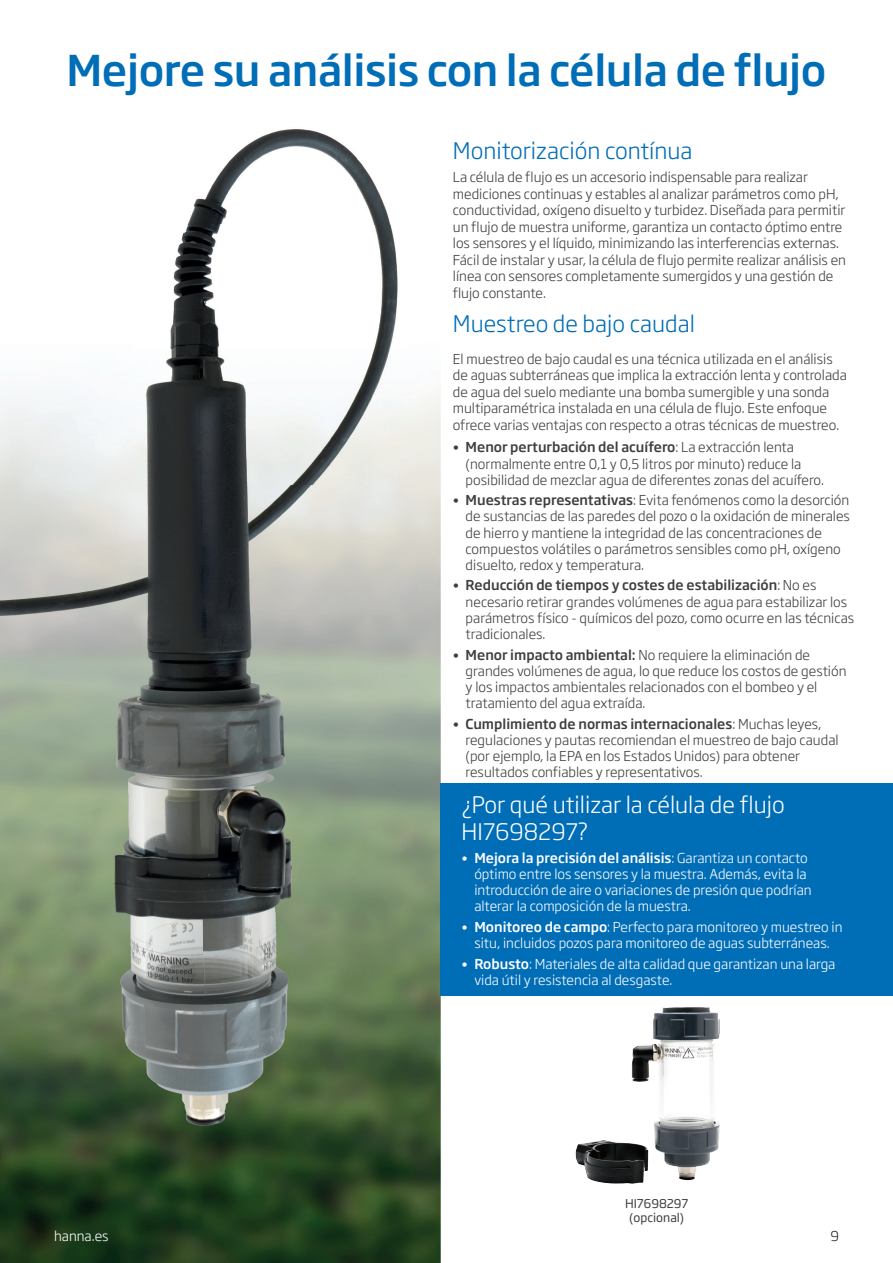
<style>
.page{position:relative;width:893px;height:1263px;background:#fff}
.page>*{position:absolute;margin:0;border:0;box-sizing:border-box;transform-origin:0 0}
.t1{font:500 42px "Soho Gothic Pro";letter-spacing:-.01em;color:#006db7}
.t2{font:300 22.5px "Soho Gothic Pro";color:#006db7}
.t3{font:300 22.5px/27px "Soho Gothic Pro";color:#fff}
.t4{font:300 13.5px/16.2px "Soho Gothic Pro";color:#3e3e3f}
.t5{font:300 13.5px/16.2px "Soho Gothic Pro";color:#fff}
.t6{font:300 13.5px "Soho Gothic Pro";color:#231f20}
.t7{font:12px/14.4px "Soho Gothic Pro";color:#3e3e3f;text-align:center}
.s1{font-weight:400;font-size:12px}
.s2{font-weight:500}
</style>
<div class="page">
<img style="left:408px;top:392px;width:32px;height:871px">
<img style="left:0;top:129px;width:408px;height:1134px">
<img style="left:631px;top:1007px;width:67px;height:152px">
<div style="left:440px;top:783px;width:453px;height:212px;background:#006db7"></div>
<h1 class="t1" style="left:66px;top:37px;width:761px">Mejore su análisis con la célula de flujo</h1>
<h2 class="t2" style="left:453px;top:134px;width:241px">Monitorización contínua</h2>
<p class="t4" style="left:453px;top:168px;width:395px">La célula de flujo es un accesorio indispensable para realizar mediciones continuas y estables al analizar parámetros como pH, conductividad, oxígeno disuelto y turbidez. Diseñada para permitir un flujo de muestra uniforme, garantiza un contacto óptimo entre los sensores y el líquido, minimizando las interferencias externas.<br>Fácil de instalar y usar, la célula de flujo permite realizar análisis en línea con sensores completamente sumergidos y una gestión de flujo constante.</p>
<h2 class="t2" style="left:453px;top:306px;width:244px">Muestreo de bajo caudal</h2>
<p class="t4" style="left:453px;top:350px;width:395px">El muestreo de bajo caudal es una técnica utilizada en el análisis de aguas subterráneas que implica la extracción lenta y controlada de agua del suelo mediante una bomba sumergible y una sonda multiparamétrica instalada en una célula de flujo. Este enfoque ofrece varias ventajas con respecto a otras técnicas de muestreo.</p>
<p class="t4" style="left:466px;top:438px;width:360px;text-indent:-13px"><span class="s1">•</span> <span class="s2">Menor perturbación del acuífero</span>: La extracción lenta (normalmente entre 0,1 y 0,5 litros por minuto) reduce la posibilidad de mezclar agua de diferentes zonas del acuífero.</p>
<p class="t4" style="left:466px;top:491px;width:386px;text-indent:-13px"><span class="s1">•</span> <span class="s2">Muestras representativas</span>: Evita fenómenos como la desorción de sustancias de las paredes del pozo o la oxidación de minerales de hierro y mantiene la integridad de las concentraciones de compuestos volátiles o parámetros sensibles como pH, oxígeno disuelto, redox y temperatura.</p>
<p class="t4" style="left:466px;top:576px;width:390px;text-indent:-13px"><span class="s1">•</span> <span class="s2">Reducción de tiempos y costes de estabilización</span>: No es necesario retirar grandes volúmenes de agua para estabilizar los parámetros físico - químicos del pozo, como ocurre en las técnicas tradicionales.</p>
<p class="t4" style="left:466px;top:646px;width:382px;text-indent:-13px"><span class="s1">•</span> <span class="s2">Menor impacto ambiental:</span> No requiere la eliminación de grandes volúmenes de agua, lo que reduce los costos de gestión y los impactos ambientales relacionados con el bombeo y el tratamiento del agua extraída.</p>
<p class="t4" style="left:466px;top:715px;width:374px;text-indent:-13px"><span class="s1">•</span> <span class="s2">Cumplimiento de normas internacionales</span>: Muchas leyes, regulaciones y pautas recomiendan el muestreo de bajo caudal (por ejemplo, la EPA en los Estados Unidos) para obtener resultados confiables y representativos.</p>
<h2 class="t3" style="left:462px;top:790px;width:325px">¿Por qué utilizar la célula de flujo<br>HI7698297?</h2>
<p class="t5" style="left:474px;top:849px;width:339px;text-indent:-13px"><span class="s1">•</span> <span class="s2">Mejora la precisión del análisis</span>: Garantiza un contacto óptimo entre los sensores y la muestra. Además, evita la introducción de aire o variaciones de presión que podrían alterar la composición de la muestra.</p>
<p class="t5" style="left:462px;top:918px;width:382px;text-align:center"><span class="s1">•</span> <span class="s2">Monitoreo de campo</span>: Perfecto para monitoreo y muestreo in situ, incluidos pozos para monitoreo de aguas subterráneas.</p>
<p class="t5" style="left:474px;top:955px;width:363px;text-indent:-13px"><span class="s1">•</span> <span class="s2">Robusto</span>: Materiales de alta calidad que garantizan una larga vida útil y resistencia al desgaste.</p>
<p class="t7" style="left:625px;top:1195px;width:65px">HI7698297 (opcional)</p>
<p class="t5" style="left:54px;top:1227px;width:56px">hanna.es</p>
<p class="t6" style="left:830px;top:1226px;width:10px">9</p>
</div>
